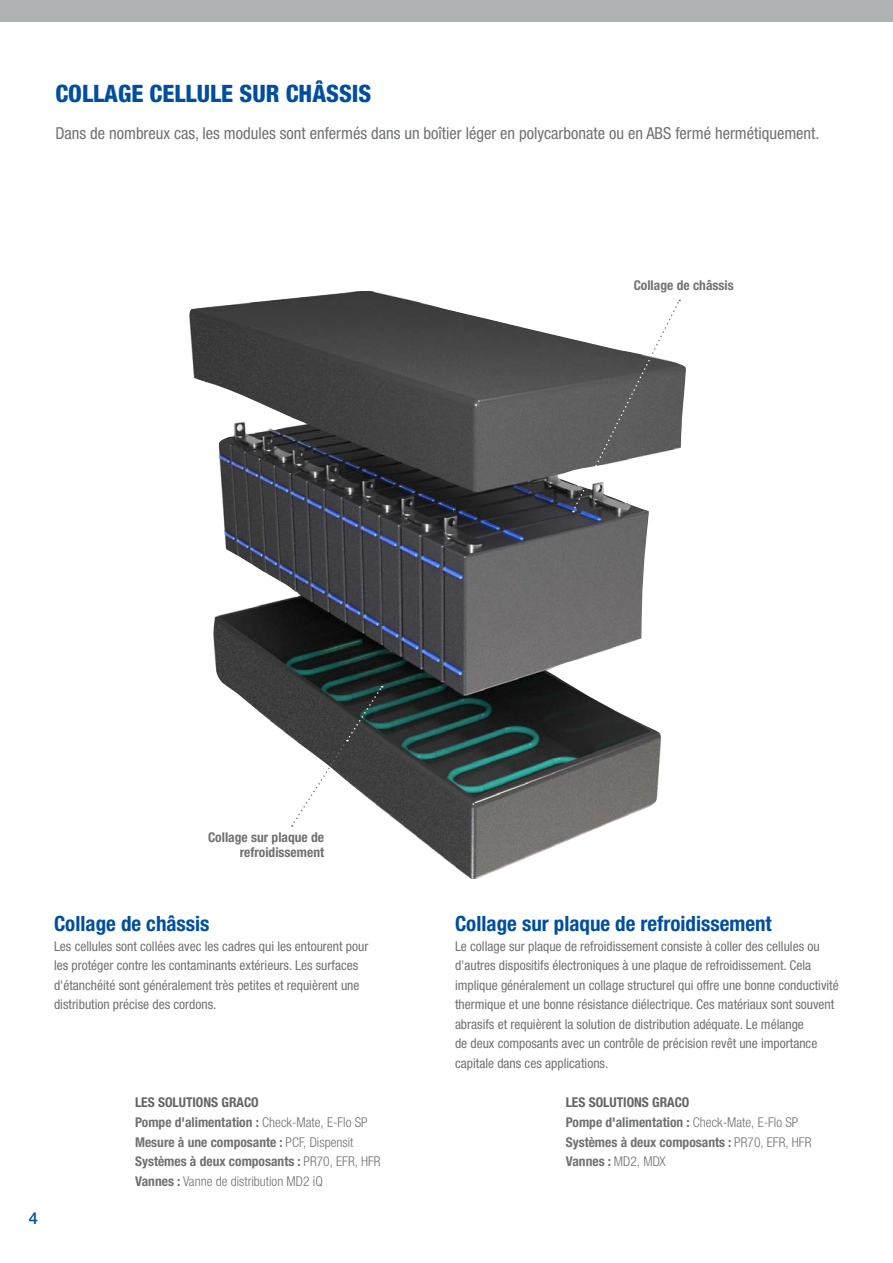
<style>
.page{position:relative;width:893px;height:1263px;background:#fff}
.page>*{position:absolute;margin:0;border:0;box-sizing:border-box;transform-origin:0 0}
.t1{font:800 condensed 24px "Helvetica Neue LTW1 G";color:#004ea0}
.t2{font:700 condensed 21px "Helvetica Neue LTW1 G";color:#004ea0}
.t3{font:condensed 16.5px "Helvetica Neue LTW1 G";color:#707272}
.t4{font:500 16.5px "Helvetica Neue LTW1 G";color:#004ea0}
.t5{font:condensed 13.5px/19.5px "Helvetica Neue LTW1 G";color:#707272}
.t6{font:700 condensed 13.5px/19.5px "Helvetica Neue LTW1 G";color:#707272}
.t7{font:700 condensed 13.5px "Helvetica Neue LTW1 G";color:#636466}
.s1{font-weight:300}
</style>
<div class="page">
<div style="left:0;top:0;width:893px;height:21px;background:#b0b3b4"></div>
<img style="left:189px;top:291px;width:497px;height:588px">
<svg style="left:573px;top:300px;width:107px;height:212px"></svg>
<svg style="left:292px;top:686px;width:91px;height:141px"></svg>
<h1 class="t1" style="left:55px;top:79px;width:318px">COLLAGE CELLULE SUR CHÂSSIS</h1>
<p class="t3" style="left:55px;top:124px;width:766px">Dans de nombreux cas, les modules sont enfermés dans un boîtier léger en polycarbonate ou en ABS fermé hermétiquement.</p>
<p class="t6" style="left:634px;top:276px;width:102px">Collage de châssis</p>
<p class="t6" style="left:208px;top:829px;width:118px;line-height:15px;text-align:right">Collage sur plaque de refroidissement</p>
<p class="t4" style="left:29px;top:1208px;width:11px">4</p>
<h2 class="t2" style="left:54px;top:911px;width:157px">Collage de châssis</h2>
<p class="t5" style="left:54px;top:936px;width:316px">Les cellules sont collées avec les cadres qui les entourent pour les protéger contre les contaminants extérieurs. Les surfaces d'étanchéité sont généralement très petites et requièrent une distribution précise des cordons.</p>
<h2 class="t2" style="left:455px;top:911px;width:318px">Collage sur plaque de refroidissement</h2>
<p class="t5" style="left:455px;top:936px;width:385px">Le collage sur plaque de refroidissement consiste à coller des cellules ou d'autres dispositifs électroniques à une plaque de refroidissement. Cela implique généralement un collage structurel qui offre une bonne conductivité thermique et une bonne résistance diélectrique. Ces matériaux sont souvent abrasifs et requièrent la solution de distribution adéquate. Le mélange<br>de deux composants avec un contrôle de précision revêt une importance capitale dans ces applications.</p>
<p class="t7" style="left:135px;top:1094px;width:125px">LES SOLUTIONS GRACO</p>
<p class="t7" style="left:566px;top:1094px;width:125px">LES SOLUTIONS GRACO</p>
<p class="t6" style="left:135px;top:1113px;width:247px">Pompe d'alimentation : <span class="s1">Check-Mate, E-Flo SP </span>Mesure à une composante : <span class="s1">PCF, Dispensit </span>Systèmes à deux composants : <span class="s1">PR70, EFR, HFR </span>Vannes : <span class="s1">Vanne de distribution MD2 iQ</span></p>
<p class="t6" style="left:566px;top:1113px;width:247px">Pompe d'alimentation : <span class="s1">Check-Mate, E-Flo SP<br></span>Systèmes à deux composants : <span class="s1">PR70, EFR, HFR<br></span>Vannes : <span class="s1">MD2, MDX</span></p>
</div>
